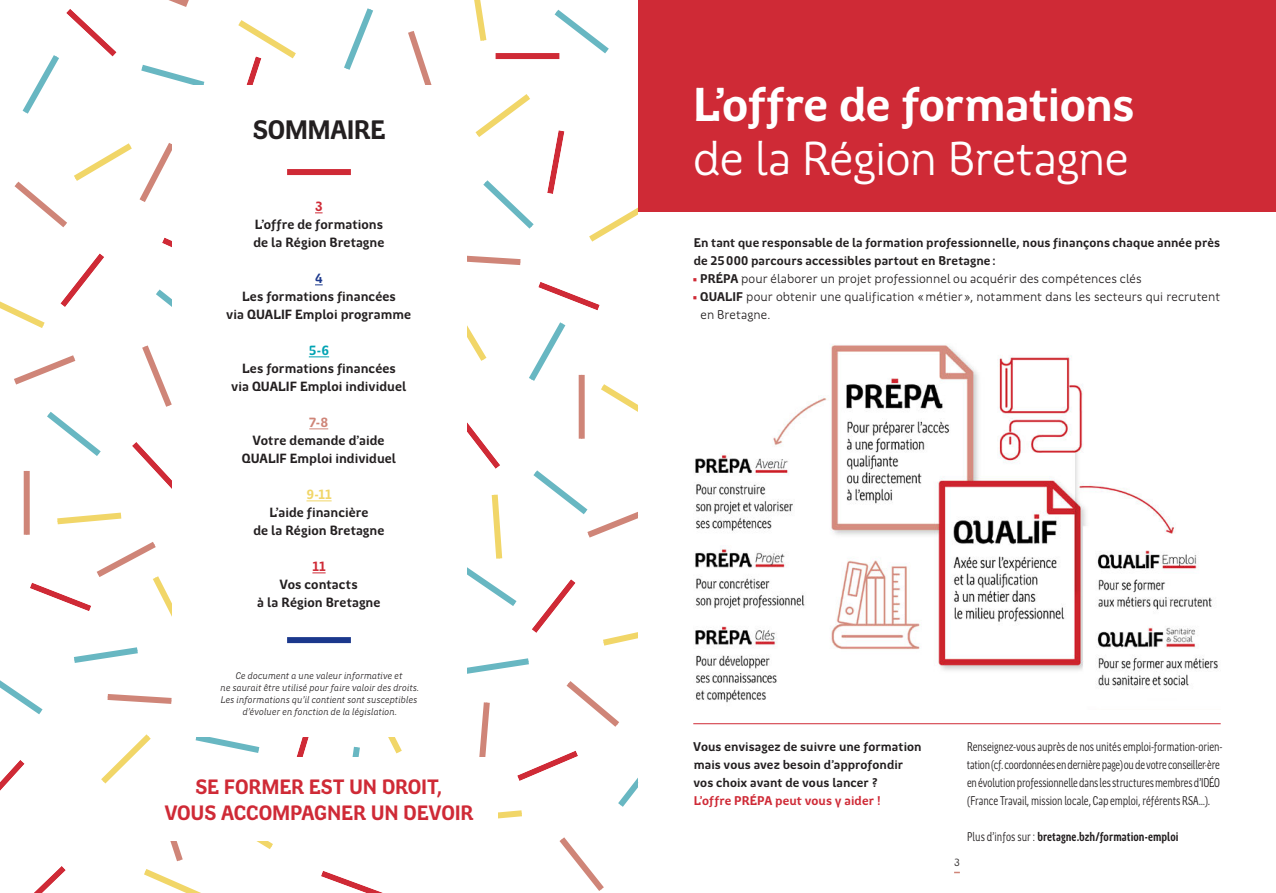
<style>
.page{position:relative;width:1276px;height:893px;background:#fff}
.page>*{position:absolute;margin:0;border:0;box-sizing:border-box;transform-origin:0 0}
.t1{font:700 48px "Region Bretagne New";letter-spacing:-.015em;color:#fff}
.t2{font:48px "Region Bretagne New";letter-spacing:-.015em;color:#fff}
.t3{font:700 27px "Region Bretagne New";letter-spacing:-.015em;color:#231f20}
.t4{font:700 21px/25.5px "Region Bretagne New";letter-spacing:-.01em;color:#cf2a36;text-align:center}
.t5{font:700 13.5px/18px "Region Bretagne New";color:#231f20;text-align:center}
.t6{font:700 13.5px "Region Bretagne New";color:#f1d668}
.t7{font:700 13.5px "Region Bretagne New";color:#cf2a36}
.t8{font:700 13.5px "Region Bretagne New";color:#00a3b3}
.t9{font:700 13.5px "Region Bretagne New";color:#cf8578}
.t10{font:700 13.5px "Region Bretagne New";color:#1b388c}
.t11{font:12.75px/18px "Region Bretagne Cond New";letter-spacing:-.01em;color:#231f20}
.t12{font:700 12.75px/18px "Region Bretagne New";letter-spacing:.005em;color:#231f20}
.t13{font:12.75px/18px "Region Bretagne New";letter-spacing:.005em;color:#231f20}
.t14{font:700 12.75px "Region Bretagne Cond New";letter-spacing:.01em;color:#231f20}
.t15{font:700 12.75px "Region Bretagne New";letter-spacing:.005em;color:#cf2a36}
.t16{font:10.5px "Region Bretagne New";color:#231f20}
.t17{font:italic 9.75px/12px "Region Bretagne New";letter-spacing:.015em;color:#231f20;text-align:center}
.s1{font-weight:700;color:#cf2a36}
.s2{font-weight:700}
.s3{font-weight:400}
</style>
<div class="page">
<div style="left:638px;top:0;width:638px;height:211px;background:#cf2a36"></div>
<hr style="left:693px;top:723px;width:527px;height:1px;background:#cf2a36">
<img style="left:695px;top:345px;width:523px;height:358px">
<svg style="left:0;top:0;width:638px;height:893px"></svg>
<div style="left:287px;top:169px;width:64px;height:6px;background:#cf2a36"></div>
<div style="left:287px;top:637px;width:64px;height:6px;background:#1b388c"></div>
<div style="left:140px;top:757px;width:357px;height:84px;background:#fff"></div>
<h2 class="t3" style="left:253px;top:116px;width:135px">SOMMAIRE</h2>
<p class="t7" style="left:315px;top:199px;width:9px">3</p>
<p class="t5" style="left:253px;top:216px;width:133px;text-align:left">L’offre de formations de la Région Bretagne</p>
<p class="t10" style="left:315px;top:271px;width:9px">4</p>
<p class="t5" style="left:226px;top:288px;width:186px">Les formations financées<br>via QUALIF Emploi programme</p>
<p class="t8" style="left:309px;top:343px;width:22px">5-6</p>
<p class="t5" style="left:231px;top:360px;width:176px">Les formations financées via QUALIF Emploi individuel</p>
<p class="t9" style="left:309px;top:415px;width:20px">7-8</p>
<p class="t5" style="left:242px;top:432px;width:156px">Votre demande d’aide<br>QUALIF Emploi individuel</p>
<p class="t6" style="left:306px;top:487px;width:27px">9-11</p>
<p class="t5" style="left:253px;top:504px;width:133px">L’aide financière<br>de la Région Bretagne</p>
<p class="t7" style="left:312px;top:559px;width:15px">11</p>
<p class="t5" style="left:257px;top:576px;width:125px">Vos contacts<br>à la Région Bretagne</p>
<p class="t17" style="left:221px;top:671px;width:200px">Ce document a une valeur informative et<br>ne saurait être utilisé pour faire valoir des droits.<br>Les informations qu’il contient sont susceptibles d’évoluer en fonction de la législation.</p>
<h3 class="t4" style="left:164px;top:775px;width:310px">SE FORMER EST UN DROIT,<br>VOUS ACCOMPAGNER UN DEVOIR</h3>
<h1 class="t1" style="left:693px;top:80px;width:443px">L’offre de formations</h1>
<h1 class="t2" style="left:693px;top:134px;width:437px">de la Région Bretagne</h1>
<p class="t12" style="left:694px;top:234px;width:528px">En tant que responsable de la formation professionnelle, nous finançons chaque année près de 25 000 parcours accessibles partout en Bretagne :</p>
<p class="t13" style="left:692px;top:270px;width:451px"><span class="s1">•</span> <span class="s2">PRÉPA</span> pour élaborer un projet professionnel ou acquérir des compétences clés</p>
<p class="t13" style="left:700px;top:288px;width:521px;text-indent:-8px"><span class="s1">•</span> <span class="s2">QUALIF</span> pour obtenir une qualification « métier », notamment dans les secteurs qui recrutent en Bretagne.</p>
<p class="t12" style="left:693px;top:738px;width:230px">Vous envisagez de suivre une formation mais vous avez besoin d’approfondir vos choix avant de vous lancer ?</p>
<p class="t15" style="left:694px;top:794px;width:189px">L’offre PRÉPA peut vous y aider !</p>
<p class="t11" style="left:967px;top:738px;width:257px">Renseignez-vous auprès de nos unités emploi-formation-orien&shy;tation (cf. coordonnées en dernière page) ou de votre conseiller·ère en évolution professionnelle dans les structures membres d’IDÉO (France Travail, mission locale, Cap emploi, référents RSA…).</p>
<p class="t14" style="left:967px;top:830px;width:213px"><span class="s3">Plus d’infos sur :</span> bretagne.bzh/formation-emploi</p>
<p class="t16" style="left:954px;top:857px;width:7px">3</p>
</div>
